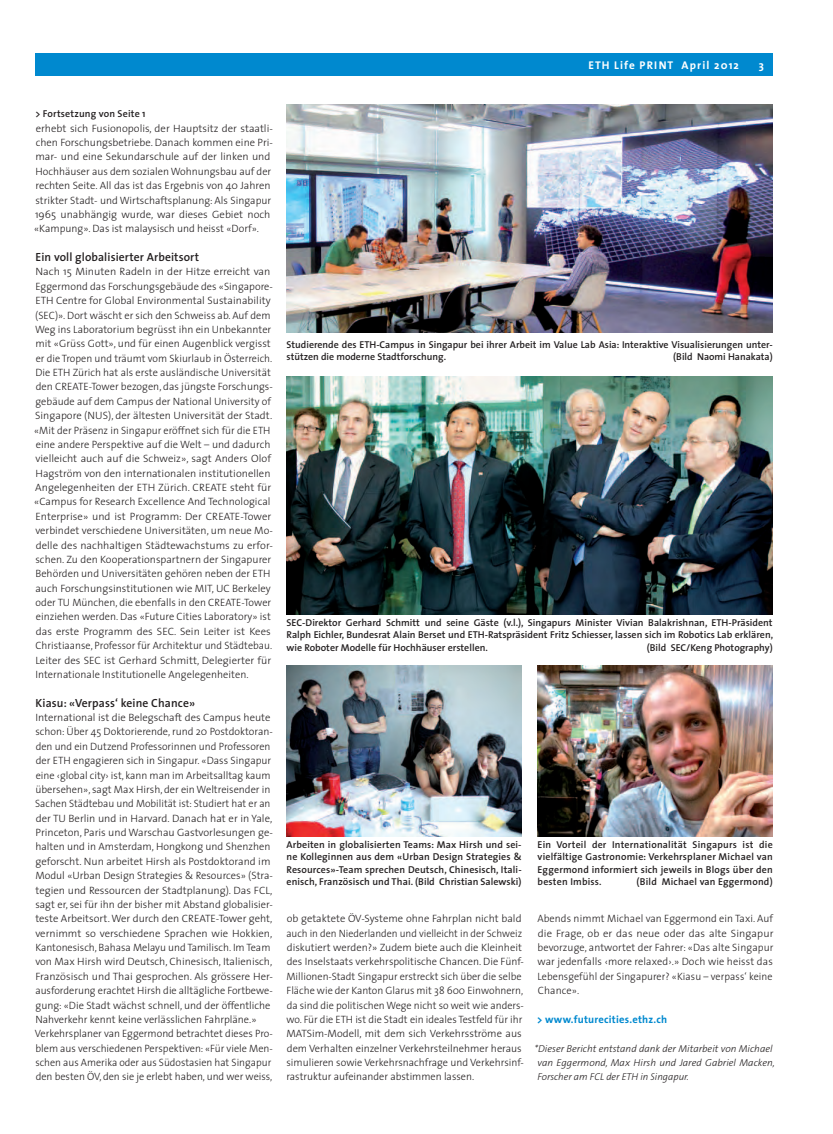
<style>
.page{position:relative;width:833px;height:1134px;background:#fff}
.page>*{position:absolute;margin:0;border:0;box-sizing:border-box;transform-origin:0 0}
.t1{font:600 11.88px "The Sans";letter-spacing:.01em;color:#231f20}
.t2{font:700 11.25px "The Sans";letter-spacing:.1em;color:#fff}
.t3{font:300 10.62px/14.4px "The Sans";color:#231f20}
.t4{font:700 10.62px "The Sans";letter-spacing:.02em;color:#0089cf}
.t5{font:600 10px/12.5px "The Sans";color:#231f20;text-align:justify}
.t6{font:italic 300 10px/14.4px "The Sans";color:#231f20}
.t7{font:600 10px "The Sans";letter-spacing:.02em;color:#231f20}
</style>
<div class="page">
<div style="left:35px;top:53px;width:714px;height:23px;background:#0089cf"></div>
<div style="left:749px;top:53px;width:23px;height:23px;background:#0089cf"></div>
<img style="left:286px;top:104px;width:486px;height:229px">
<img style="left:286px;top:376px;width:486px;height:238px">
<img style="left:286px;top:666px;width:235px;height:170px">
<img style="left:537px;top:666px;width:235px;height:170px">
<p class="t2" style="left:588px;top:55px;width:152px">ETH Life PRINT April 2012</p>
<p class="t2" style="left:758px;top:55px;width:7px">3</p>
<p class="t5" style="left:35px;top:107px;width:112px">&gt; Fortsetzung von Seite 1</p>
<p class="t3" style="left:34px;top:120px;width:240px">erhebt sich Fusionopolis, der Hauptsitz der staatli&shy;chen Forschungsbetriebe. Danach kommen eine Pri&shy;mar- und eine Sekundarschule auf der linken und Hochhäuser aus dem sozialen Wohnungsbau auf der rechten Seite. All das ist das Ergebnis von 40 Jahren strikter Stadt- und Wirtschaftsplanung: Als Singapur 1965 unabhängig wurde, war dieses Gebiet noch «Kampung». Das ist malaysisch und heisst «Dorf».</p>
<p class="t1" style="left:36px;top:247px;width:165px">Ein voll globalisierter Arbeitsort</p>
<p class="t3" style="left:34px;top:264px;width:240px">Nach 15 Minuten Radeln in der Hitze erreicht van Eggermond das Forschungsgebäude des «Singapore-ETH Centre for Global Environmental Sustainability (SEC)». Dort wäscht er sich den Schweiss ab. Auf dem Weg ins Laboratorium begrüsst ihn ein Unbekannter mit «Grüss Gott», und für einen Augenblick vergisst er die Tropen und träumt vom Skiurlaub in Österreich.<br>Die ETH Zürich hat als erste ausländische Universität den CREATE-Tower bezogen, das jüngste Forschungs&shy;gebäude auf dem Campus der National University of Singapore (NUS), der ältesten Universität der Stadt. «Mit der Präsenz in Singapur eröffnet sich für die ETH eine andere Perspektive auf die Welt – und dadurch vielleicht auch auf die Schweiz», sagt Anders Olof Hagström von den internationalen institutionellen Angelegenheiten der ETH Zürich. CREATE steht für «Campus for Research Excellence And Technological Enterprise» und ist Programm: Der CREATE-Tower verbindet verschiedene Universitäten, um neue Mo&shy;delle des nachhaltigen Städtewachstums zu erfor&shy;schen. Zu den Kooperationspartnern der Singapurer Behörden und Universitäten gehören neben der ETH auch Forschungsinstitutionen wie MIT, UC Berkeley oder TU München, die ebenfalls in den CREATE-Tower einziehen werden. Das «Future Cities Laboratory» ist das erste Programm des SEC. Sein Leiter ist Kees Christiaanse, Professor für Architektur und Städtebau.<br>Leiter des SEC ist Gerhard Schmitt, Delegierter für Internationale Institutionelle Angelegenheiten.</p>
<p class="t1" style="left:36px;top:693px;width:161px">Kiasu: «Verpass‘ keine Chance»</p>
<p class="t3" style="left:35px;top:710px;width:239px">International ist die Belegschaft des Campus heute schon: Über 45 Doktorierende, rund 20 Postdoktoran&shy;den und ein Dutzend Professorinnen und Professoren der ETH engagieren sich in Singapur. «Dass Singapur eine ‹global city› ist, kann man im Arbeitsalltag kaum übersehen», sagt Max Hirsh, der ein Weltreisender in Sachen Städtebau und Mobilität ist: Studiert hat er an der TU Berlin und in Harvard. Danach hat er in Yale, Princeton, Paris und Warschau Gastvorlesungen ge&shy;halten und in Amsterdam, Hongkong und Shenzhen geforscht. Nun arbeitet Hirsh als Postdoktorand im Modul «Urban Design Strategies &amp; Resources» (Stra&shy;tegien und Ressourcen der Stadtplanung). Das FCL, sagt er, sei für ihn der bisher mit Abstand globalisier&shy;teste Arbeitsort. Wer durch den CREATE-Tower geht, vernimmt so verschiedene Sprachen wie Hokkien, Kantonesisch, Bahasa Melayu und Tamilisch. Im Team von Max Hirsh wird Deutsch, Chinesisch, Italienisch, Französisch und Thai gesprochen. Als grössere Her&shy;ausforderung erachtet Hirsh die alltägliche Fortbewe&shy;gung: «Die Stadt wächst schnell, und der öffentliche Nahverkehr kennt keine verlässlichen Fahrpläne.» Verkehrsplaner van Eggermond betrachtet dieses Pro&shy;blem aus verschiedenen Perspektiven: «Für viele Men&shy;schen aus Amerika oder aus Südostasien hat Singapur den besten ÖV, den sie je erlebt haben, und wer weiss,</p>
<p class="t5" style="left:286px;top:338px;width:488px">Studierende des ETH-Campus in Singapur bei ihrer Arbeit im Value Lab Asia: Interaktive Visualisierungen unter&shy;stützen die moderne Stadtforschung.</p>
<p class="t5" style="left:673px;top:350px;width:101px">(Bild Naomi Hanakata)</p>
<p class="t5" style="left:286px;top:616px;width:488px">SEC-Direktor Gerhard Schmitt und seine Gäste (v.l.), Singapurs Minister Vivian Balakrishnan, ETH-Präsident Ralph Eichler, Bundesrat Alain Berset und ETH-Ratspräsident Fritz Schiesser, lassen sich im Robotics Lab erklären, wie Roboter Modelle für Hochhäuser erstellen.</p>
<p class="t5" style="left:647px;top:641px;width:127px">(Bild SEC/Keng Photography)</p>
<p class="t5" style="left:286px;top:838px;width:237px">Arbeiten in globalisierten Teams: Max Hirsh und sei&shy;ne Kolleginnen aus dem «Urban Design Strategies &amp; Resources»-Team sprechen Deutsch, Chinesisch, Itali&shy;enisch, Französisch und Thai. (Bild Christian Salewski)</p>
<p class="t5" style="left:537px;top:838px;width:237px">Ein Vorteil der Internationalität Singapurs ist die vielfältige Gastronomie: Verkehrsplaner Michael van Eggermond informiert sich jeweils in Blogs über den besten Imbiss.</p>
<p class="t7" style="left:636px;top:873px;width:138px">(Bild Michael van Eggermond)</p>
<p class="t3" style="left:286px;top:911px;width:239px">ob getaktete ÖV-Systeme ohne Fahrplan nicht bald auch in den Niederlanden und vielleicht in der Schweiz diskutiert werden?» Zudem biete auch die Kleinheit des Inselstaats verkehrspolitische Chancen. Die Fünf-Millionen-Stadt Singapur erstreckt sich über die selbe Fläche wie der Kanton Glarus mit 38 600 Einwohnern, da sind die politischen Wege nicht so weit wie anders&shy;wo. Für die ETH ist die Stadt ein ideales Testfeld für ihr MATSim-Modell, mit dem sich Verkehrsströme aus dem Verhalten einzelner Verkehrsteilnehmer heraus simulieren sowie Verkehrsnachfrage und Verkehrsinf&shy;rastruktur aufeinander abstimmen lassen.</p>
<p class="t3" style="left:537px;top:911px;width:238px;text-align:justify">Abends nimmt Michael van Eggermond ein Taxi. Auf die Frage, ob er das neue oder das alte Singapur bevorzuge, antwortet der Fahrer: «Das alte Singapur war jedenfalls ‹more relaxed›.» Doch wie heisst das Lebensgefühl der Singapurer? «Kiasu – verpass‘ keine Chance».</p>
<p class="t4" style="left:537px;top:1010px;width:132px">&gt; www.futurecities.ethz.ch</p>
<p class="t6" style="left:537px;top:1041px;width:239px;text-indent:-3px">*Dieser Bericht entstand dank der Mitarbeit von Michael van Eggermond, Max Hirsh und Jared Gabriel Macken,<br>Forscher am FCL der ETH in Singapur.</p>
</div>
